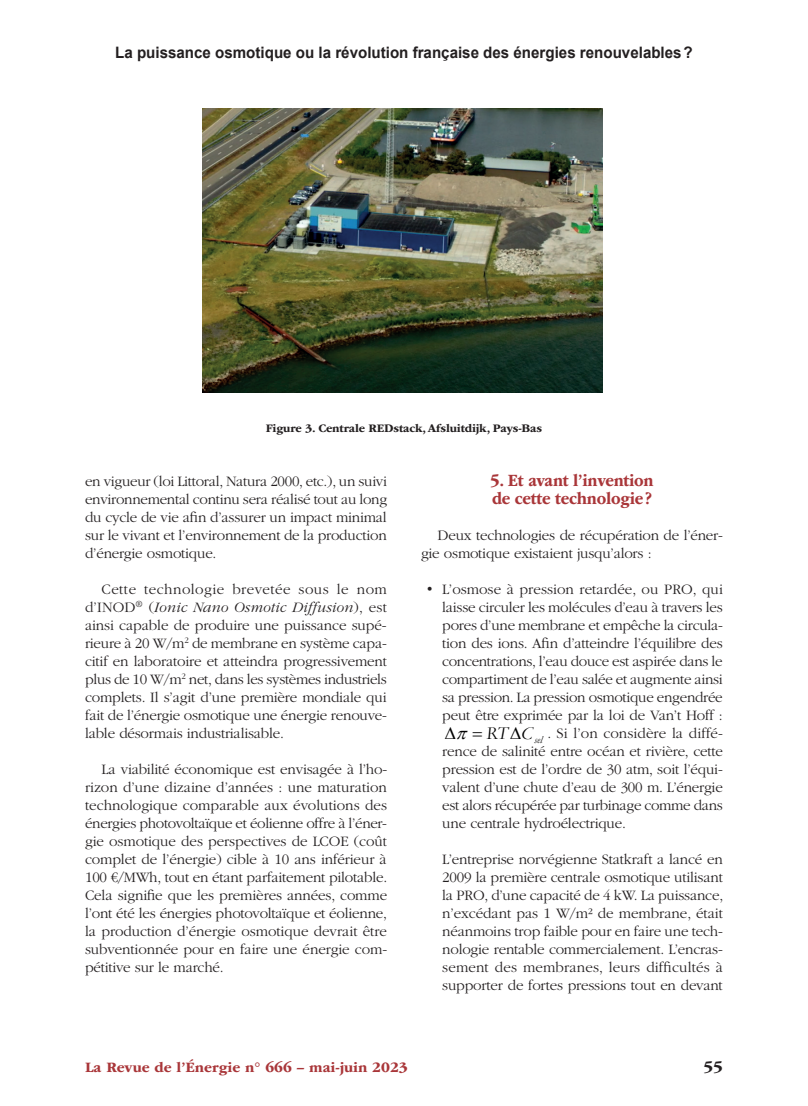
<style>
.page{position:relative;width:808px;height:1106px;background:#fff}
.page>*{position:absolute;margin:0;border:0;box-sizing:border-box;transform-origin:0 0}
.t1{font:700 18px/18px "ITC Garamond Std";letter-spacing:-.015em;color:#a93639;scale:.9 1}
.t2{font:700 16.5px "ITC Garamond Std";color:#231f20}
.t3{font:700 15.75px "Arial";color:#231f20;scale:.96 1}
.t4{font:300 15px/18px "ITC Garamond Std";letter-spacing:-.015em;color:#231f20;text-align:justify}
.t5{font:700 15px "ITC Garamond Std";color:#a93639}
.t6{font:700 12px "ITC Garamond Std";letter-spacing:-.015em;color:#231f20}
.s1{font-style:italic}
.s2{font-family:"Garamond";font-weight:400;font-style:italic;font-size:18px;color:#000001}
</style>
<div class="page">
<img style="left:203px;top:108px;width:400px;height:284px">
<p class="t3" style="left:115px;top:41px;width:603px">La puissance osmotique ou la révolution française des énergies renouvelables?</p>
<p class="t6" style="left:266px;top:421px;width:278px">Figure 3. Centrale REDstack, Afsluitdijk, Pays-Bas</p>
<p class="t4" style="left:85px;top:472px;width:304px">en vigueur (loi Littoral, Natura 2000, etc.), un suivi environnemental continu sera réalisé tout au long du cycle de vie afin d’assurer un impact minimal sur le vivant et l’environnement de la production d’énergie osmotique.</p>
<p class="t4" style="left:85px;top:580px;width:304px;text-indent:17px">Cette technologie brevetée sous le nom d’INOD<sup>®</sup> (<span class="s1">Ionic Nano Osmotic Diffusion</span>), est ainsi capable de produire une puissance supé&shy;rieure à 20 W/m<sup>2</sup> de membrane en système capa&shy;citif en laboratoire et atteindra progressivement plus de 10 W/m<sup>2</sup> net, dans les systèmes industriels complets. Il s’agit d’une première mondiale qui fait de l’énergie osmotique une énergie renouve&shy;lable désormais industrialisable.</p>
<p class="t4" style="left:85px;top:760px;width:304px;text-indent:16px">La viabilité économique est envisagée à l’ho&shy;rizon d’une dizaine d’années : une maturation technologique comparable aux évolutions des énergies photovoltaïque et éolienne offre à l’éner&shy;gie osmotique des perspectives de LCOE (coût complet de l’énergie) cible à 10 ans inférieur à 100 €/MWh, tout en étant parfaitement pilotable.<br>Cela signifie que les premières années, comme l’ont été les énergies photovoltaïque et éolienne, la production d’énergie osmotique devrait être subventionnée pour en faire une énergie com&shy;pétitive sur le marché.</p>
<p class="t1" style="left:490px;top:471px;width:183px">5. Et avant l’invention de cette technologie?</p>
<p class="t4" style="left:421px;top:526px;width:303px;text-indent:16px">Deux technologies de récupération de l’éner&shy;gie osmotique existaient jusqu’alors :</p>
<p class="t4" style="left:442px;top:580px;width:282px;text-indent:-17px">• L’osmose à pression retardée, ou PRO, qui laisse circuler les molécules d’eau à travers les pores d’une membrane et empêche la circula&shy;tion des ions. Afin d’atteindre l’équilibre des concentrations, l’eau douce est aspirée dans le compartiment de l’eau salée et augmente ainsi sa pression. La pression osmotique engendrée peut être exprimée par la loi de Van’t Hoff :</p>
<p class="t4" style="left:442px;top:724px;width:282px;text-indent:44px"><span class="s2">RT C</span><sub>sel</sub> . Si l’on considère la diffé&shy;rence de salinité entre océan et rivière, cette pression est de l’ordre de 30 atm, soit l’équi&shy;valent d’une chute d’eau de 300 m. L’énergie est alors récupérée par turbinage comme dans une centrale hydroélectrique.</p>
<p class="t4" style="left:442px;top:850px;width:282px">L’entreprise norvégienne Statkraft a lancé en 2009 la première centrale osmotique utilisant la PRO, d’une capacité de 4 kW. La puissance, n’excédant pas 1 W/m² de membrane, était néanmoins trop faible pour en faire une tech&shy;nologie rentable commercialement. L’encras&shy;sement des membranes, leurs difficultés à supporter de fortes pressions tout en devant</p>
<p class="t5" style="left:85px;top:1058px;width:324px">La Revue de l’Énergie n° 666 – mai-juin 2023</p>
<p class="t2" style="left:703px;top:1057px;width:21px">55</p>
</div>
